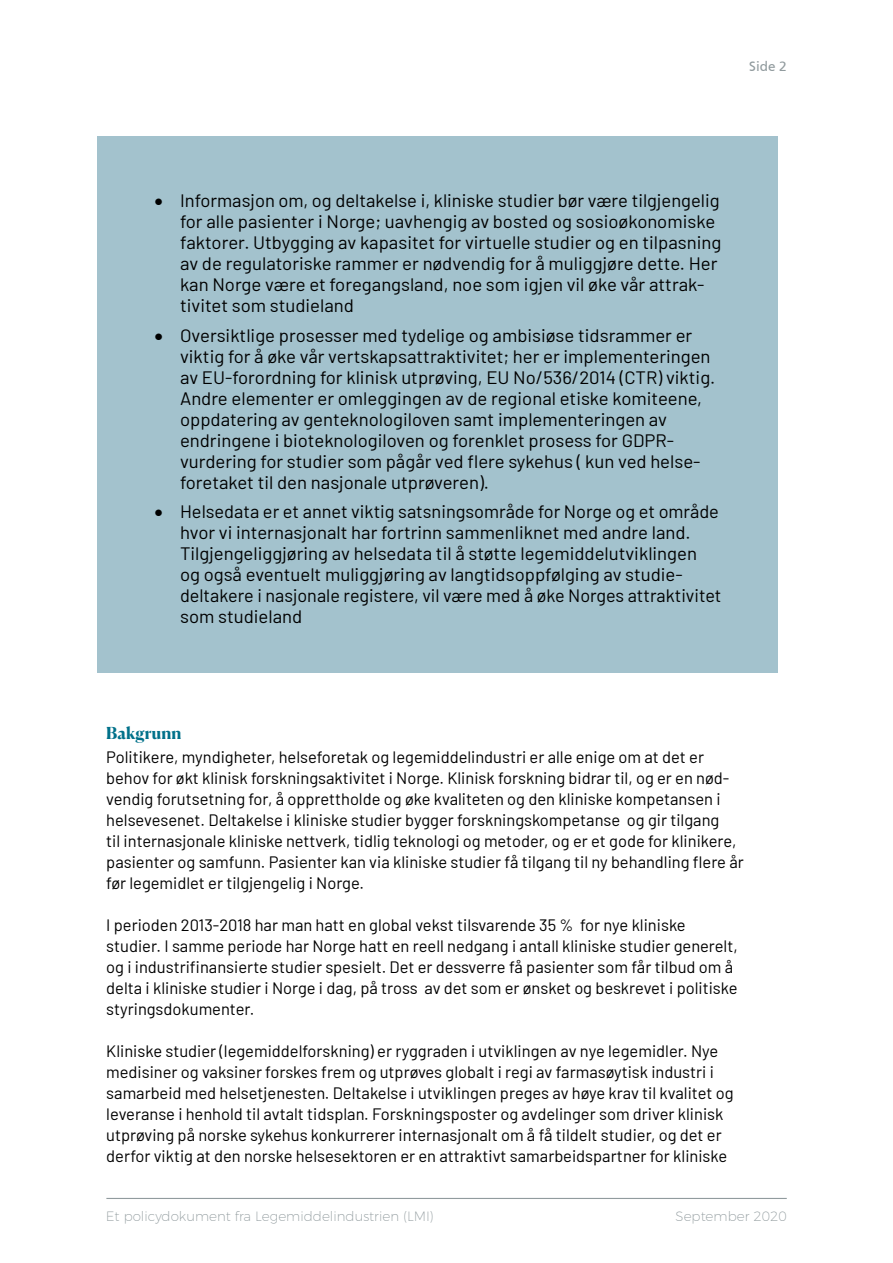
<style>
.page{position:relative;width:893px;height:1263px;background:#fff}
.page>*{position:absolute;margin:0;border:0;box-sizing:border-box;transform-origin:0 0}
.t1{font:18px/21px "Barlow";color:#000}
.t2{font:16.5px/21px "Barlow";color:#000}
.t3{font:700 16.5px "Canela";color:#00718a}
.t4{font:200 13.5px "Montserrat";color:#919b9e}
.t5{font:13.5px "Frutiger 55 Roman";color:#919b9e}
</style>
<div class="page">
<div style="left:98px;top:136px;width:680px;height:537px;background:#a3c2cd"></div>
<hr style="left:106px;top:1198px;width:681px;height:1px;background:#919b9e">
<p class="t5" style="left:749px;top:58px;width:39px">Side 2</p>
<p class="t1" style="left:180px;top:189px;width:543px;text-indent:-26px">• Informasjon om, og deltakelse i, kliniske studier bør være tilgjengelig for alle pasienter i Norge; uavhengig av bosted og sosioøkonomiske faktorer. Utbygging av kapasitet for virtuelle studier og en tilpasning av de regulatoriske rammer er nødvendig for å muliggjøre dette. Her kan Norge være et foregangsland, noe som igjen vil øke vår attrak&shy;tivitet som studieland</p>
<p class="t1" style="left:180px;top:323px;width:537px;text-indent:-26px">• Oversiktlige prosesser med tydelige og ambisiøse tidsrammer er viktig for å øke vår vertskapsattraktivitet; her er implementeringen av EU-forordning for klinisk utprøving, EU No/536/2014 (CTR) viktig.<br>Andre elementer er omleggingen av de regional etiske komiteene, oppdatering av genteknologiloven samt implementeringen av endringene i bioteknologiloven og forenklet prosess for GDPR&shy;vurdering for studier som pågår ved flere sykehus ( kun ved helse&shy;foretaket til den nasjonale utprøveren).</p>
<p class="t1" style="left:180px;top:500px;width:543px;text-indent:-26px">• Helsedata er et annet viktig satsningsområde for Norge og et område hvor vi internasjonalt har fortrinn sammenliknet med andre land.<br>Tilgjengeliggjøring av helsedata til å støtte legemiddelutviklingen og også eventuelt muliggjøring av langtidsoppfølging av studie&shy;deltakere i nasjonale registere, vil være med å øke Norges attraktivitet som studieland</p>
<p class="t3" style="left:106px;top:720px;width:77px">Bakgrunn</p>
<p class="t2" style="left:106px;top:745px;width:639px">Politikere, myndigheter, helseforetak og legemiddelindustri er alle enige om at det er behov for økt klinisk forskningsaktivitet i Norge. Klinisk forskning bidrar til, og er en nød&shy;vendig forutsetning for, å opprettholde og øke kvaliteten og den kliniske kompetansen i helsevesenet. Deltakelse i kliniske studier bygger forskningskompetanse og gir tilgang<br>til internasjonale kliniske nettverk, tidlig teknologi og metoder, og er et gode for klinikere, pasienter og samfunn. Pasienter kan via kliniske studier få tilgang til ny behandling flere år før legemidlet er tilgjengelig i Norge.</p>
<p class="t2" style="left:106px;top:913px;width:633px">I perioden 2013-2018 har man hatt en global vekst tilsvarende 35 % for nye kliniske studier. I samme periode har Norge hatt en reell nedgang i antall kliniske studier generelt, og i industrifinansierte studier spesielt. Det er dessverre få pasienter som får tilbud om å delta i kliniske studier i Norge i dag, på tross av det som er ønsket og beskrevet i politiske styringsdokumenter.</p>
<p class="t2" style="left:106px;top:1039px;width:629px">Kliniske studier (legemiddelforskning) er ryggraden i utviklingen av nye legemidler. Nye medisiner og vaksiner forskes frem og utprøves globalt i regi av farmasøytisk industri i samarbeid med helsetjenesten. Deltakelse i utviklingen preges av høye krav til kvalitet og leveranse i henhold til avtalt tidsplan. Forskningsposter og avdelinger som driver klinisk utprøving på norske sykehus konkurrerer internasjonalt om å få tildelt studier, og det er derfor viktig at den norske helsesektoren er en attraktivt samarbeidspartner for kliniske</p>
<p class="t4" style="left:106px;top:1206px;width:329px">Et policydokument fra Legemiddelindustrien (LMI)</p>
<p class="t4" style="left:676px;top:1206px;width:113px">September 2020</p>
</div>
